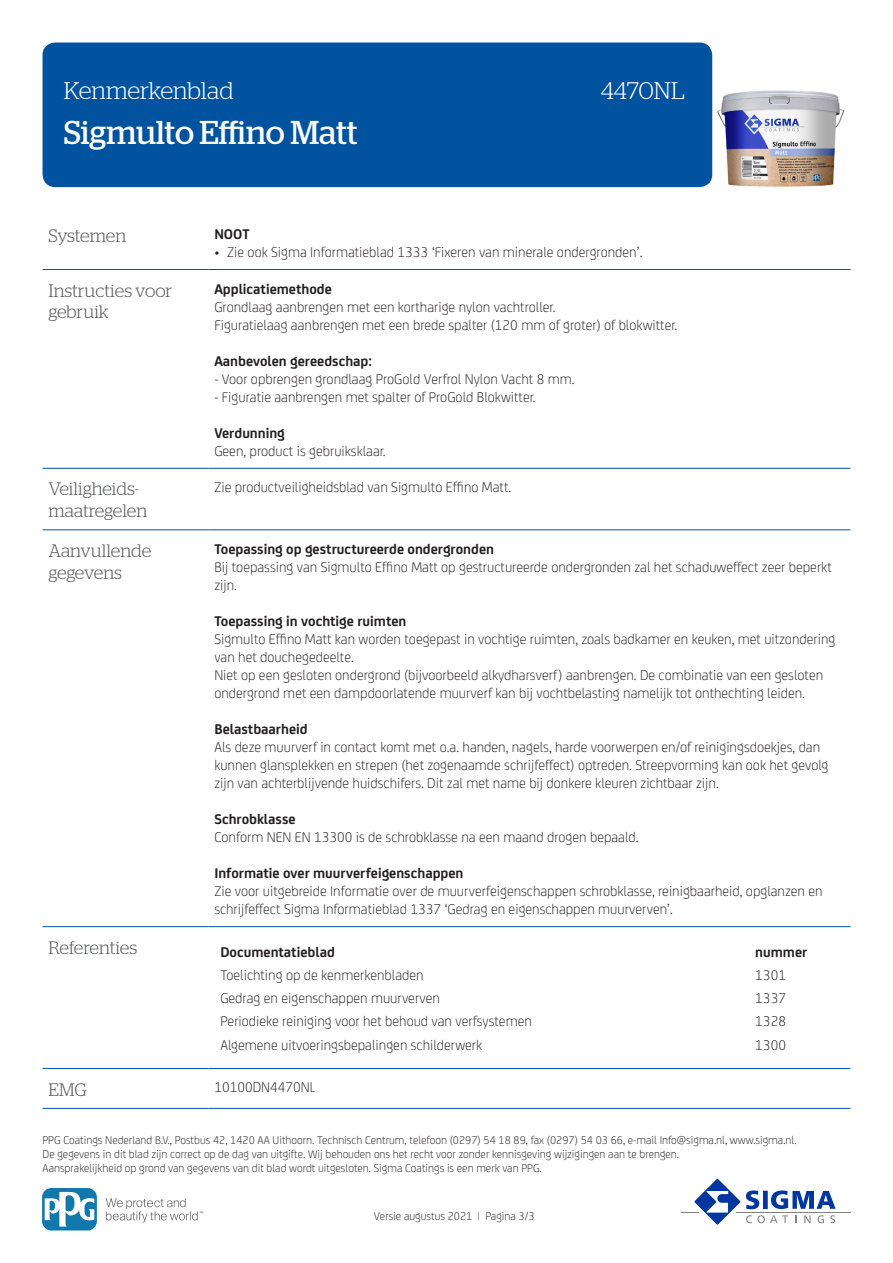
<style>
.page{position:relative;width:893px;height:1263px;background:#fff}
.page>*{position:absolute;margin:0;border:0;box-sizing:border-box;transform-origin:0 0}
.t1{font:33px "Stag";letter-spacing:-.005em;color:#fff}
.t2{font:300 24px "Stag";color:#fff}
.KOP{font:300 18px/21.6px "Stag";color:#57585a}
.BODY{font:300 15px/18px "FS Joey";color:#231f20}
.BODY-2{font:700 15px "FS Joey";color:#231f20}
.t3{font:300 12px/14.4px "FS Joey";color:#231f20}
.s1{font-weight:700}
</style>
<div class="page">
<div style="left:43px;top:43px;width:669px;height:144px;background:#0153a0;border-radius:13px"></div>
<hr style="left:681px;top:1211px;width:169px;height:1px;background:#808285">
<svg style="left:689px;top:1178px;width:147px;height:47px"></svg>
<svg style="left:106px;top:1198px;width:97px;height:24px"></svg>
<svg style="left:43px;top:1188px;width:54px;height:42px"></svg>
<svg style="left:45px;top:1191px;width:49px;height:35px"></svg>
<hr style="left:43px;top:269px;width:165px;height:1px;background:#0153a0">
<hr style="left:208px;top:269px;width:642px;height:1px;background:#0153a0">
<hr style="left:43px;top:468px;width:165px;height:1px;background:#0153a0">
<hr style="left:208px;top:468px;width:642px;height:1px;background:#0153a0">
<hr style="left:43px;top:529px;width:165px;height:1px;background:#0153a0">
<hr style="left:208px;top:529px;width:642px;height:1px;background:#0153a0">
<hr style="left:43px;top:926px;width:165px;height:1px;background:#0153a0">
<hr style="left:208px;top:926px;width:642px;height:1px;background:#0153a0">
<hr style="left:43px;top:1068px;width:165px;height:1px;background:#0153a0">
<hr style="left:208px;top:1068px;width:642px;height:1px;background:#0153a0">
<hr style="left:43px;top:1108px;width:165px;height:1px;background:#0153a0">
<hr style="left:208px;top:1108px;width:642px;height:1px;background:#0153a0">
<img style="left:717px;top:90px;width:127px;height:97px">
<h2 class="t2" style="left:64px;top:77px;width:171px">Kenmerkenblad</h2>
<h2 class="t2" style="left:601px;top:77px;width:85px">4470NL</h2>
<h1 class="t1" style="left:64px;top:114px;width:295px">Sigmulto Effino Matt</h1>
<p class="KOP" style="left:49px;top:225px;width:79px">Systemen</p>
<p class="BODY-2" style="left:214px;top:223px;width:37px">NOOT</p>
<p class="BODY" style="left:214px;top:242px;width:430px">• Zie ook Sigma Informatieblad 1333 ‘Fixeren van minerale ondergronden’.</p>
<p class="KOP" style="left:49px;top:279px;width:125px">Instructies voor gebruik</p>
<p class="BODY" style="left:214px;top:279px;width:464px"><span class="s1">Applicatiemethode<br></span>Grondlaag aanbrengen met een kortharige nylon vachtroller.<br>Figuratielaag aanbrengen met een brede spalter (120 mm of groter) of blokwitter.</p>
<p class="BODY-2" style="left:214px;top:349px;width:159px">Aanbevolen gereedschap:</p>
<p class="BODY" style="left:214px;top:369px;width:362px">- Voor opbrengen grondlaag ProGold Verfrol Nylon Vacht 8 mm.</p>
<p class="BODY" style="left:214px;top:387px;width:323px">- Figuratie aanbrengen met spalter of ProGold Blokwitter.</p>
<p class="BODY" style="left:214px;top:423px;width:173px"><span class="s1">Verdunning<br></span>Geen, product is gebruiksklaar.</p>
<p class="KOP" style="left:49px;top:478px;width:100px">Veiligheids&shy;maatregelen</p>
<p class="BODY" style="left:214px;top:477px;width:298px">Zie productveiligheidsblad van Sigmulto Effino Matt.</p>
<p class="KOP" style="left:49px;top:540px;width:104px">Aanvullende gegevens</p>
<p class="BODY" style="left:214px;top:539px;width:619px"><span class="s1">Toepassing op gestructureerde ondergronden<br></span>Bij toepassing van Sigmulto Effino Matt op gestructureerde ondergronden zal het schaduweffect zeer beperkt zijn.</p>
<p class="BODY" style="left:214px;top:611px;width:622px"><span class="s1">Toepassing in vochtige ruimten<br></span>Sigmulto Effino Matt kan worden toegepast in vochtige ruimten, zoals badkamer en keuken, met uitzondering van het douchegedeelte.<br>Niet op een gesloten ondergrond (bijvoorbeeld alkydharsverf) aanbrengen. De combinatie van een gesloten ondergrond met een dampdoorlatende muurverf kan bij vochtbelasting namelijk tot onthechting leiden.</p>
<p class="BODY" style="left:214px;top:719px;width:616px"><span class="s1">Belastbaarheid<br></span>Als deze muurverf in contact komt met o.a. handen, nagels, harde voorwerpen en/of reinigingsdoekjes, dan kunnen glansplekken en strepen (het zogenaamde schrijfeffect) optreden. Streepvorming kan ook het gevolg zijn van achterblijvende huidschifers. Dit zal met name bij donkere kleuren zichtbaar zijn.</p>
<p class="BODY" style="left:214px;top:809px;width:426px"><span class="s1">Schrobklasse<br></span>Conform NEN EN 13300 is de schrobklasse na een maand drogen bepaald.</p>
<p class="BODY" style="left:214px;top:863px;width:610px"><span class="s1">Informatie over muurverfeigenschappen<br></span>Zie voor uitgebreide Informatie over de muurverfeigenschappen schrobklasse, reinigbaarheid, opglanzen en schrijfeffect Sigma Informatieblad 1337 ‘Gedrag en eigenschappen muurverven’.</p>
<p class="KOP" style="left:49px;top:936px;width:90px">Referenties</p>
<p class="BODY-2" style="left:220px;top:940px;width:116px">Documentatieblad</p>
<p class="BODY-2" style="left:755px;top:940px;width:54px">nummer</p>
<p class="BODY" style="left:220px;top:965px;width:205px">Toelichting op de kenmerkenbladen</p>
<p class="BODY" style="left:755px;top:965px;width:32px">1301</p>
<p class="BODY" style="left:220px;top:988px;width:221px">Gedrag en eigenschappen muurverven</p>
<p class="BODY" style="left:755px;top:988px;width:32px">1337</p>
<p class="BODY" style="left:220px;top:1011px;width:313px">Periodieke reiniging voor het behoud van verfsystemen</p>
<p class="BODY" style="left:755px;top:1011px;width:32px">1328</p>
<p class="BODY" style="left:220px;top:1035px;width:263px">Algemene uitvoeringsbepalingen schilderwerk</p>
<p class="BODY" style="left:755px;top:1035px;width:32px">1300</p>
<p class="KOP" style="left:49px;top:1078px;width:40px">EMG</p>
<p class="BODY" style="left:214px;top:1077px;width:102px">10100DN4470NL</p>
<p class="t3" style="left:43px;top:1132px;width:755px">PPG Coatings Nederland B.V., Postbus 42, 1420 AA Uithoorn. Technisch Centrum, telefoon (0297) 54 18 89, fax (0297) 54 03 66, e-mail Info@sigma.nl, www.sigma.nl.<br>De gegevens in dit blad zijn correct op de dag van uitgifte. Wij behouden ons het recht voor zonder kennisgeving wijzigingen aan te brengen.<br>Aansprakelijkheid op grond van gegevens van dit blad wordt uitgesloten. Sigma Coatings is een merk van PPG.</p>
<p class="t3" style="left:374px;top:1208px;width:162px">Versie augustus 2021 | Pagina 3/3</p>
</div>
